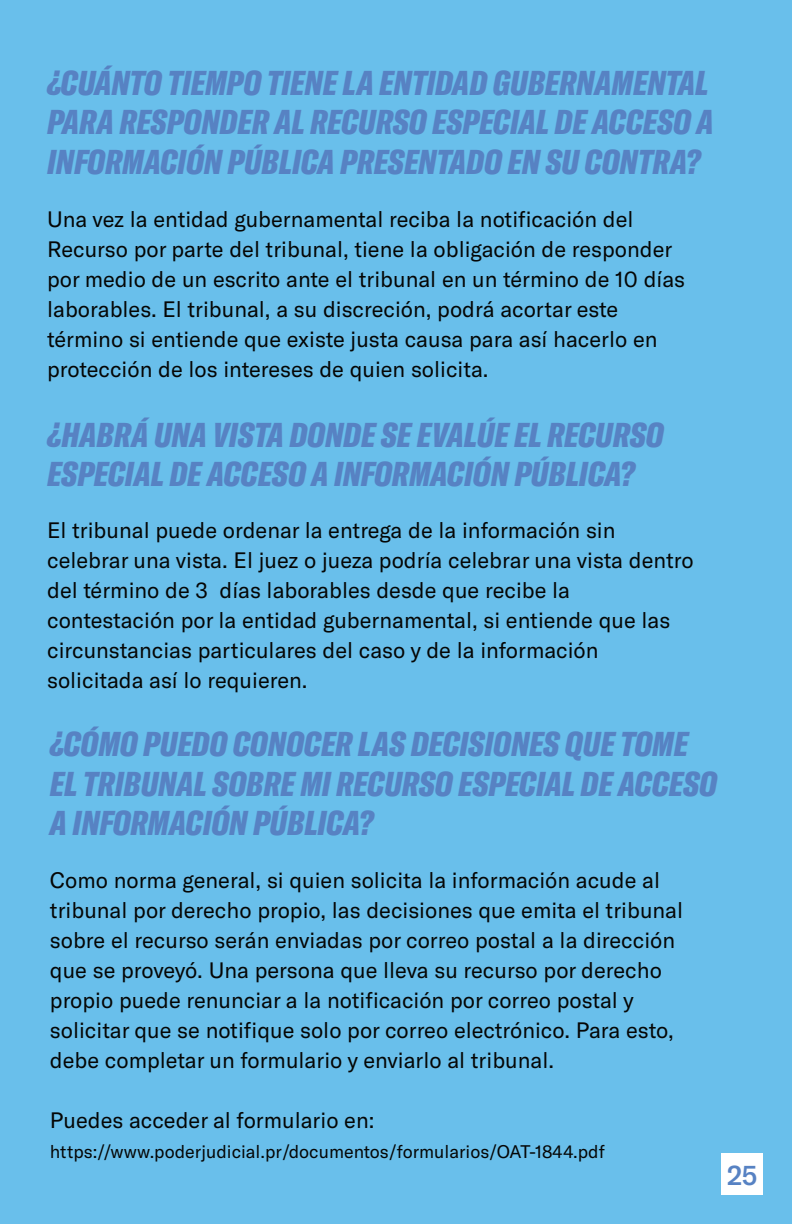
<style>
.page{position:relative;width:792px;height:1224px;background:#69bfeb}
.page>*{position:absolute;margin:0;border:0;box-sizing:border-box;transform-origin:0 0}
.t1{font:italic 900 extra-condensed 34px/39.2px "GT America";color:#5782c3}
.t2{font:500 27px "GT America";color:#5782c3}
.t3{font:22px/30px "GT America";color:#050605}
.t4{font:18px "GT America";color:#050605}
</style>
<div class="page">
<div style="left:721px;top:1153px;width:42px;height:42px;background:#fff"></div>
<h1 class="t1" style="left:47px;top:64px;width:668px">¿CUÁNTO TIEMPO TIENE LA ENTIDAD GUBERNAMENTAL<br>PARA RESPONDER AL RECURSO ESPECIAL DE ACCESO A<br>INFORMACIÓN PÚBLICA PRESENTADO EN SU CONTRA?</h1>
<p class="t3" style="left:47px;top:204px;width:639px">Una vez la entidad gubernamental reciba la notificación del Recurso por parte del tribunal, tiene la obligación de responder por medio de un escrito ante el tribunal en un término de 10 días laborables. El tribunal, a su discreción, podrá acortar este término si entiende que existe justa causa para así hacerlo en protección de los intereses de quien solicita.</p>
<h1 class="t1" style="left:47px;top:416px;width:618px">¿HABRÁ UNA VISTA DONDE SE EVALÚE EL RECURSO<br>ESPECIAL DE ACCESO A INFORMACIÓN PÚBLICA?</h1>
<p class="t3" style="left:47px;top:516px;width:648px">El tribunal puede ordenar la entrega de la información sin celebrar una vista. El juez o jueza podría celebrar una vista dentro del término de 3 días laborables desde que recibe la contestación por la entidad gubernamental, si entiende que las circunstancias particulares del caso y de la información solicitada así lo requieren.</p>
<h1 class="t1" style="left:50px;top:725px;width:669px">¿CÓMO PUEDO CONOCER LAS DECISIONES QUE TOME<br>EL TRIBUNAL SOBRE MI RECURSO ESPECIAL DE ACCESO<br>A INFORMACIÓN PÚBLICA?</h1>
<p class="t3" style="left:50px;top:865px;width:635px">Como norma general, si quien solicita la información acude al tribunal por derecho propio, las decisiones que emita el tribunal sobre el recurso serán enviadas por correo postal a la dirección que se proveyó. Una persona que lleva su recurso por derecho propio puede renunciar a la notificación por correo postal y solicitar que se notifique solo por correo electrónico. Para esto, debe completar un formulario y enviarlo al tribunal.</p>
<p class="t3" style="left:50px;top:1105px;width:326px">Puedes acceder al formulario en:</p>
<p class="t4" style="left:50px;top:1142px;width:557px">https://www.poderjudicial.pr/documentos/formularios/OAT-1844.pdf</p>
<p class="t2" style="left:727px;top:1165px;width:32px">25</p>
</div>
